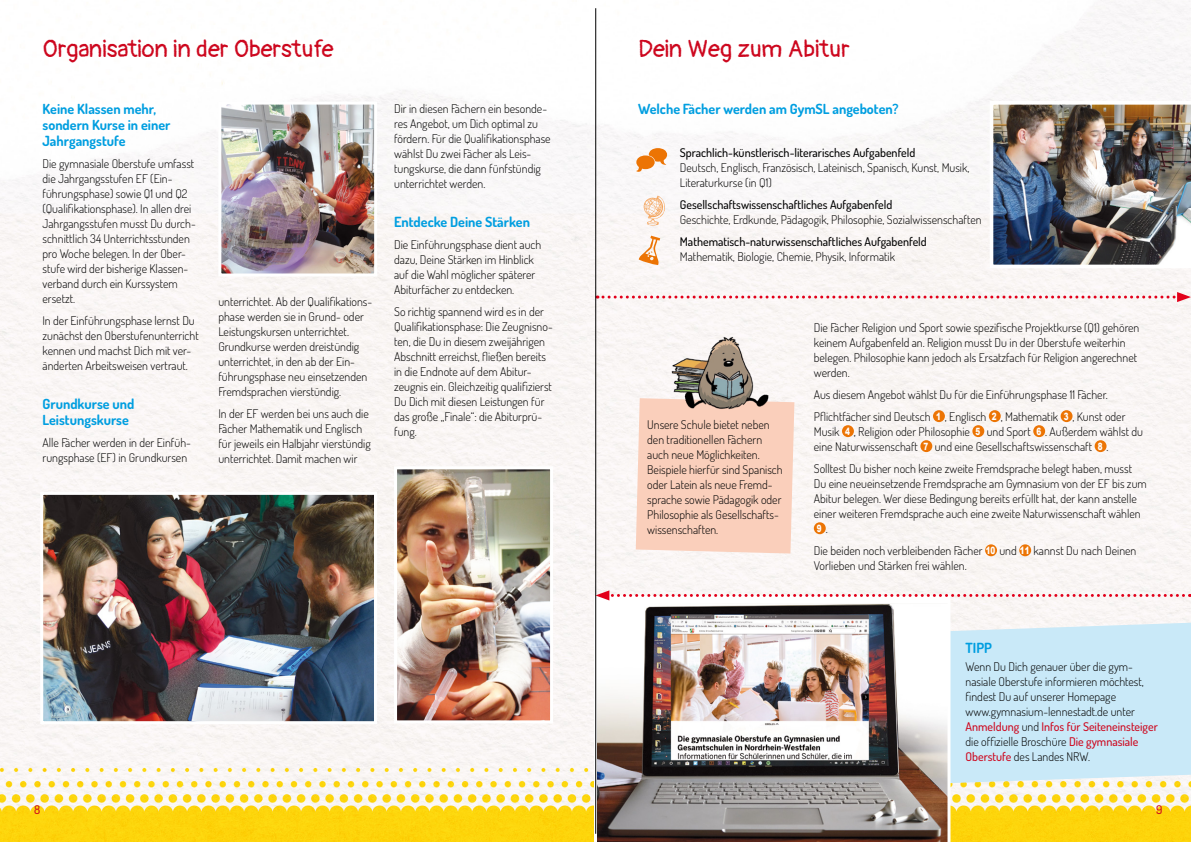
<style>
.page{position:relative;width:1191px;height:842px;background:#fff}
.page>*{position:absolute;margin:0;border:0;box-sizing:border-box;transform-origin:0 0}
.t1{font:24px "Pangolin";color:#cd071e}
.t2{font:700 14px/16px "Dosis";color:#009ee0}
.t3{font:300 12px/15px "Dosis";color:#000}
.t4{font:500 12px "Dosis";color:#000}
.t5{font:500 12px "Dosis";color:#cd071e}
.t6{font:900 10px "Arial";color:#fff;scale:.72 1}
.s1{font-family:"Arial";font-weight:900;font-size:10px;color:#fff}
.s2{font-family:"Dosis";font-weight:300;font-size:12px;color:#000}
.s3{font-weight:500;color:#cd071e}
</style>
<div class="page">
<img style="left:0;top:0;width:1191px;height:842px">
<div style="left:636px;top:398px;width:158px;height:155px;background:#facfbb"></div>
<img style="left:398px;top:470px;width:151px;height:249px">
<div style="left:394px;top:466px;width:159px;height:257px;border:3px solid #fff"></div>
<div style="left:950px;top:623px;width:241px;height:162px;background:#c9e9f8"></div>
<img style="left:222px;top:106px;width:151px;height:166px">
<div style="left:218px;top:102px;width:159px;height:174px;border:3px solid #fff"></div>
<img style="left:44px;top:496px;width:329px;height:224px">
<div style="left:40px;top:492px;width:337px;height:232px;border:3px solid #fff"></div>
<img style="left:594px;top:595px;width:356px;height:247px">
<svg style="left:636px;top:148px;width:31px;height:24px"></svg>
<svg style="left:639px;top:236px;width:21px;height:29px"></svg>
<svg style="left:643px;top:196px;width:22px;height:29px"></svg>
<div style="left:933px;top:410px;width:12px;height:12px;background:#ec7404;border-radius:50%"></div>
<div style="left:988px;top:410px;width:12px;height:12px;background:#ec7404;border-radius:50%"></div>
<div style="left:1060px;top:410px;width:12px;height:12px;background:#ec7404;border-radius:50%"></div>
<div style="left:842px;top:425px;width:12px;height:12px;background:#ec7404;border-radius:50%"></div>
<div style="left:972px;top:425px;width:12px;height:12px;background:#ec7404;border-radius:50%"></div>
<div style="left:1033px;top:425px;width:12px;height:12px;background:#ec7404;border-radius:50%"></div>
<div style="left:920px;top:440px;width:12px;height:12px;background:#ec7404;border-radius:50%"></div>
<div style="left:1094px;top:440px;width:12px;height:12px;background:#ec7404;border-radius:50%"></div>
<div style="left:814px;top:522px;width:11px;height:12px;background:#ec7404;border-radius:50%"></div>
<div style="left:985px;top:544px;width:12px;height:12px;background:#ec7404;border-radius:50%"></div>
<div style="left:1019px;top:544px;width:12px;height:12px;background:#ec7404;border-radius:50%"></div>
<img style="left:671px;top:335px;width:99px;height:76px">
<svg style="left:596px;top:590px;width:587px;height:10px"></svg>
<svg style="left:597px;top:292px;width:594px;height:10px"></svg>
<img style="left:989px;top:101px;width:202px;height:167px">
<hr style="left:595px;top:8px;width:1px;height:826px;background:#000">
<h1 class="t1" style="left:43px;top:26px;width:293px">Organisation in der Oberstufe</h1>
<h1 class="t1" style="left:638px;top:26px;width:213px">Dein Weg zum Abitur</h1>
<p class="t2" style="left:43px;top:100px;width:129px">Keine Klassen mehr, sondern Kurse in einer<br>Jahrgangstufe</p>
<p class="t3" style="left:43px;top:155px;width:155px">Die gymnasiale Oberstufe umfasst die Jahrgangsstufen EF (Ein&shy;führungsphase) sowie Q1 und Q2 (Qualifikationsphase). In allen drei<br>Jahrgangsstufen musst Du durch&shy;schnittlich 34 Unterrichtsstunden pro Woche belegen. In der Ober&shy;stufe wird der bisherige Klassen&shy;verband durch ein Kurssystem ersetzt.</p>
<p class="t3" style="left:43px;top:312px;width:158px">In der Einführungsphase lernst Du zunächst den Oberstufenunterricht kennen und machst Dich mit ver&shy;änderten Arbeitsweisen vertraut.</p>
<p class="t2" style="left:43px;top:395px;width:93px">Grundkurse und<br>Leistungskurse</p>
<p class="t3" style="left:43px;top:435px;width:150px">Alle Fächer werden in der Einfüh&shy;rungsphase (EF) in Grundkursen</p>
<p class="t3" style="left:218px;top:293px;width:155px">unterrichtet. Ab der Qualifikations&shy;phase werden sie in Grund- oder<br>Leistungskursen unterrichtet.<br>Grundkurse werden dreistündig unterrichtet, in den ab der Ein&shy;führungsphase neu einsetzenden<br>Fremdsprachen vierstündig.</p>
<p class="t3" style="left:218px;top:405px;width:154px">In der EF werden bei uns auch die Fächer Mathematik und Englisch für jeweils ein Halbjahr vierstündig unterrichtet. Damit machen wir</p>
<p class="t3" style="left:394px;top:101px;width:158px">Dir in diesen Fächern ein besonde&shy;res Angebot, um Dich optimal zu fördern. Für die Qualifikationsphase wählst Du zwei Fächer als Leis&shy;tungskurse, die dann fünfstündig unterrichtet werden.</p>
<p class="t2" style="left:394px;top:213px;width:137px">Entdecke Deine Stärken</p>
<p class="t3" style="left:394px;top:237px;width:149px">Die Einführungsphase dient auch dazu, Deine Stärken im Hinblick auf die Wahl möglicher späterer<br>Abiturfächer zu entdecken.</p>
<p class="t3" style="left:394px;top:304px;width:160px">So richtig spannend wird es in der<br>Qualifikationsphase: Die Zeugnisno&shy;ten, die Du in diesem zweijährigen<br>Abschnitt erreichst, fließen bereits in die Endnote auf dem Abitur&shy;zeugnis ein. Gleichzeitig qualifizierst<br>Du Dich mit diesen Leistungen für das große „Finale“: die Abiturprü&shy;fung.</p>
<p class="t2" style="left:638px;top:100px;width:262px">Welche Fächer werden am GymSL angeboten?</p>
<p class="t4" style="left:680px;top:144px;width:237px">Sprachlich-künstlerisch-literarisches Aufgabenfeld</p>
<p class="t3" style="left:680px;top:159px;width:291px">Deutsch, Englisch, Französisch, Lateinisch, Spanisch, Kunst, Musik,<br>Literaturkurse (in Q1)</p>
<p class="t4" style="left:680px;top:196px;width:214px">Gesellschaftswissenschaftliches Aufgabenfeld</p>
<p class="t3" style="left:680px;top:212px;width:303px">Geschichte, Erdkunde, Pädagogik, Philosophie, Sozialwissenschaften</p>
<p class="t4" style="left:680px;top:233px;width:248px">Mathematisch-naturwissenschaftliches Aufgabenfeld</p>
<p class="t3" style="left:680px;top:249px;width:217px">Mathematik, Biologie, Chemie, Physik, Informatik</p>
<p class="t3" style="left:647px;top:417px;width:137px">Unsere Schule bietet neben den traditionellen Fächern auch neue Möglichkeiten.<br>Beispiele hierfür sind Spanisch oder Latein als neue Fremd&shy;sprache sowie Pädagogik oder<br>Philosophie als Gesellschafts&shy;wissenschaften.</p>
<p class="t3" style="left:814px;top:319px;width:327px">Die Fächer Religion und Sport sowie spezifische Projektkurse (Q1) gehören keinem Aufgabenfeld an. Religion musst Du in der Oberstufe weiterhin belegen. Philosophie kann jedoch als Ersatzfach für Religion angerechnet werden.</p>
<p class="t3" style="left:814px;top:383px;width:313px;line-height:22.1px">Aus diesem Angebot wählst Du für die Einführungsphase 11 Fächer.<br>Pflichtfächer sind Deutsch <span class="s1">1</span> , Englisch <span class="s1">2</span> , Mathematik <span class="s1">3</span> , Kunst oder</p>
<p class="t3" style="left:814px;top:423px;width:331px">Musik <span class="s1">4</span> , Religion oder Philosophie <span class="s1">5</span> und Sport <span class="s1">6</span> . Außerdem wählst du eine Naturwissenschaft <span class="s1">7</span> und eine Gesellschaftswissenschaft <span class="s1">8</span> .</p>
<p class="t3" style="left:814px;top:460px;width:334px">Solltest Du bisher noch keine zweite Fremdsprache belegt haben, musst Du eine neueinsetzende Fremdsprache am Gymnasium von der EF bis zum Abitur belegen. Wer diese Bedingung bereits erfüllt hat, der kann anstelle einer weiteren Fremdsprache auch eine zweite Naturwissenschaft wählen</p>
<p class="t6" style="left:817px;top:521px;width:16px">9 <span class="s2">.</span></p>
<p class="t3" style="left:814px;top:542px;width:324px">Die beiden noch verbleibenden Fächer <span class="s1">10</span> und <span class="s1">11</span> kannst Du nach Deinen<br>Vorlieben und Stärken frei wählen.</p>
<p class="t2" style="left:965px;top:639px;width:28px">TIPP</p>
<p class="t3" style="left:965px;top:658px;width:194px">Wenn Du Dich genauer über die gym&shy;nasiale Oberstufe informieren möchtest, findest Du auf unserer Homepage www.gymnasium-lennestadt.de unter <span class="s3">Anmeldung</span> und <span class="s3">Infos für Seiteneinsteiger </span>die offizielle Broschüre <span class="s3">Die gymnasiale Oberstufe</span> des Landes NRW.</p>
<p class="t5" style="left:34px;top:801px;width:8px">8</p>
<p class="t5" style="left:1156px;top:801px;width:8px">9</p>
</div>
